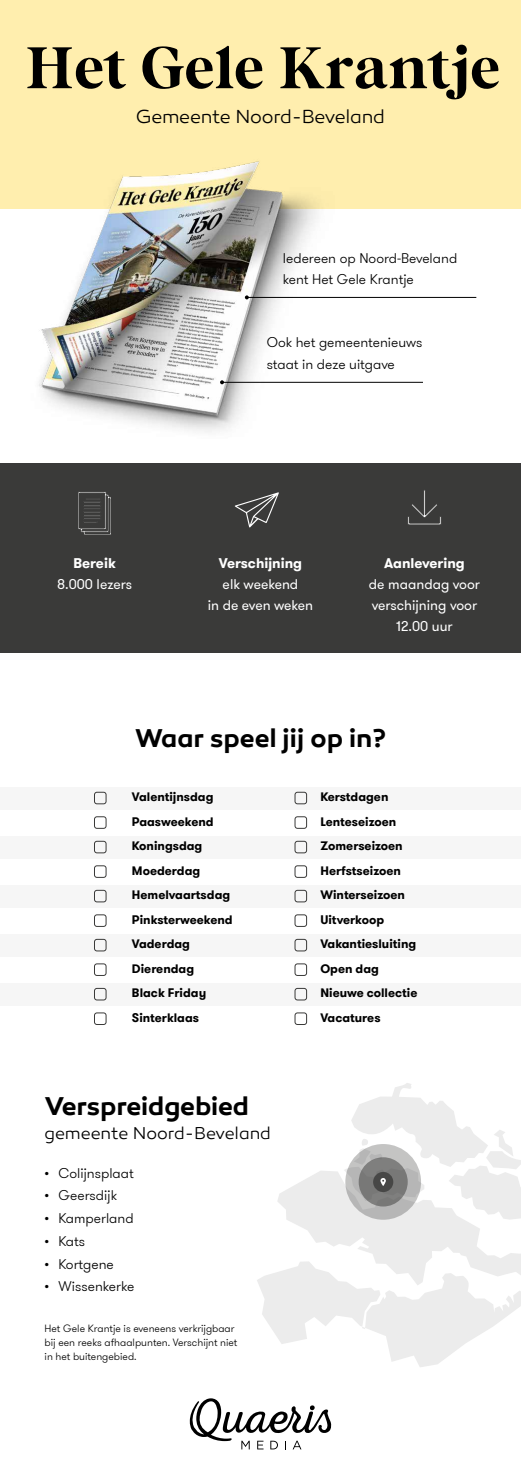
<style>
.page{position:relative;width:521px;height:1474px;background:#fff}
.page>*{position:absolute;margin:0;border:0;box-sizing:border-box;transform-origin:0 0}
.t1{font:600 26.25px "Canaro";letter-spacing:-.005em;color:#000}
.t2{font:300 19.25px "Canaro";letter-spacing:-.015em;color:#000}
.t3{font:300 17.5px "Canaro";letter-spacing:-.005em;color:#000}
.t4{font:300 14px/21px "GT Walsheim Pro";color:#000}
.t5{font:14px/21px "GT Walsheim Pro";color:#fff;text-align:center}
.t6{font:700 14px "GT Walsheim Pro";color:#fff}
.t7{font:700 12.25px/24.5px "GT Walsheim Pro";color:#000}
.t8{font:300 10.5px/14px "GT Walsheim Pro";color:#000}
</style>
<div class="page">
<div style="left:0;top:463px;width:521px;height:189px;background:#3a3a39"></div>
<div style="left:0;top:0;width:521px;height:208px;background:#ffeeae"></div>
<img style="left:0;top:161px;width:334px;height:271px">
<hr style="left:223px;top:382px;width:200px;height:1px;background:#000">
<hr style="left:247px;top:297px;width:229px;height:1px;background:#000">
<svg style="left:220px;top:380px;width:4px;height:4px"></svg>
<svg style="left:245px;top:295px;width:4px;height:4px"></svg>
<svg style="left:257px;top:1083px;width:264px;height:284px"></svg>
<div style="left:0;top:786px;width:521px;height:23px;background:#f6f6f6"></div>
<div style="left:0;top:982px;width:521px;height:23px;background:#f6f6f6"></div>
<div style="left:0;top:884px;width:521px;height:23px;background:#f6f6f6"></div>
<div style="left:0;top:835px;width:521px;height:23px;background:#f6f6f6"></div>
<div style="left:0;top:933px;width:521px;height:23px;background:#f6f6f6"></div>
<div style="left:94px;top:792px;width:12px;height:12px;border:1px solid #3a3a39;border-radius:2px"></div>
<div style="left:295px;top:792px;width:12px;height:12px;border:1px solid #3a3a39;border-radius:2px"></div>
<div style="left:94px;top:816px;width:12px;height:12px;border:1px solid #3a3a39;border-radius:2px"></div>
<div style="left:295px;top:816px;width:12px;height:12px;border:1px solid #3a3a39;border-radius:2px"></div>
<div style="left:94px;top:841px;width:12px;height:12px;border:1px solid #3a3a39;border-radius:2px"></div>
<div style="left:295px;top:841px;width:12px;height:12px;border:1px solid #3a3a39;border-radius:2px"></div>
<div style="left:94px;top:865px;width:12px;height:12px;border:1px solid #3a3a39;border-radius:2px"></div>
<div style="left:295px;top:865px;width:12px;height:12px;border:1px solid #3a3a39;border-radius:2px"></div>
<div style="left:94px;top:890px;width:12px;height:12px;border:1px solid #3a3a39;border-radius:2px"></div>
<div style="left:295px;top:890px;width:12px;height:12px;border:1px solid #3a3a39;border-radius:2px"></div>
<div style="left:94px;top:914px;width:12px;height:12px;border:1px solid #3a3a39;border-radius:2px"></div>
<div style="left:295px;top:914px;width:12px;height:12px;border:1px solid #3a3a39;border-radius:2px"></div>
<div style="left:94px;top:939px;width:12px;height:12px;border:1px solid #3a3a39;border-radius:2px"></div>
<div style="left:295px;top:939px;width:12px;height:12px;border:1px solid #3a3a39;border-radius:2px"></div>
<div style="left:94px;top:963px;width:12px;height:12px;border:1px solid #3a3a39;border-radius:2px"></div>
<div style="left:295px;top:963px;width:12px;height:12px;border:1px solid #3a3a39;border-radius:2px"></div>
<div style="left:94px;top:988px;width:12px;height:12px;border:1px solid #3a3a39;border-radius:2px"></div>
<div style="left:295px;top:988px;width:12px;height:12px;border:1px solid #3a3a39;border-radius:2px"></div>
<div style="left:94px;top:1012px;width:12px;height:12px;border:1px solid #3a3a39;border-radius:2px"></div>
<div style="left:295px;top:1012px;width:12px;height:12px;border:1px solid #3a3a39;border-radius:2px"></div>
<svg style="left:190px;top:1398px;width:142px;height:51px"></svg>
<svg style="left:235px;top:492px;width:44px;height:35px"></svg>
<svg style="left:407px;top:490px;width:34px;height:35px"></svg>
<svg style="left:78px;top:492px;width:33px;height:43px"></svg>
<svg style="left:142px;top:45px;width:121px;height:44px"></svg>
<svg style="left:27px;top:47px;width:99px;height:42px"></svg>
<svg style="left:280px;top:47px;width:219px;height:53px"></svg>
<div style="left:456px;top:45px;width:11px;height:10px;background:#000;border-radius:50%"></div>
<h2 class="t2" style="left:136px;top:105px;width:250px">Gemeente Noord-Beveland</h2>
<p class="t4" style="left:283px;top:247px;width:176px">Iedereen op Noord-Beveland kent Het Gele Krantje</p>
<p class="t6" style="left:73px;top:554px;width:44px">Bereik</p>
<p class="t5" style="left:57px;top:574px;width:76px">8.000 lezers</p>
<p class="t4" style="left:267px;top:332px;width:157px">Ook het gemeentenieuws staat in deze uitgave</p>
<p class="t6" style="left:219px;top:554px;width:85px">Verschijning</p>
<p class="t5" style="left:208px;top:574px;width:107px">elk weekend<br>in de even weken</p>
<p class="t6" style="left:384px;top:554px;width:82px">Aanlevering</p>
<p class="t5" style="left:369px;top:574px;width:113px">de maandag voor verschijning voor<br>12.00 uur</p>
<h1 class="t1" style="left:135px;top:722px;width:252px">Waar speel jij op in?</h1>
<p class="t7" style="left:132px;top:784px;width:102px">Valentijnsdag<br>Paasweekend<br>Koningsdag<br>Moederdag<br>Hemelvaartsdag<br>Pinksterweekend<br>Vaderdag<br>Dierendag<br>Black Friday<br>Sinterklaas</p>
<p class="t7" style="left:320px;top:784px;width:98px">Kerstdagen<br>Lenteseizoen<br>Zomerseizoen<br>Herfstseizoen<br>Winterseizoen<br>Uitverkoop<br>Vakantiesluiting<br>Open dag<br>Nieuwe collectie<br>Vacatures</p>
<h1 class="t1" style="left:45px;top:1089px;width:206px">Verspreidgebied</h1>
<h3 class="t3" style="left:45px;top:1122px;width:228px">gemeente Noord-Beveland</h3>
<p class="t4" style="left:45px;top:1162px;width:91px">• Colijnsplaat</p>
<p class="t4" style="left:45px;top:1185px;width:74px">• Geersdijk</p>
<p class="t4" style="left:45px;top:1208px;width:91px">• Kamperland</p>
<p class="t4" style="left:45px;top:1230px;width:42px">• Kats</p>
<p class="t4" style="left:45px;top:1253px;width:71px">• Kortgene</p>
<p class="t4" style="left:45px;top:1276px;width:91px">• Wissenkerke</p>
<p class="t8" style="left:45px;top:1321px;width:194px">Het Gele Krantje is eveneens verkrijgbaar bij een reeks afhaalpunten. Verschijnt niet in het buitengebied.</p>
</div>
